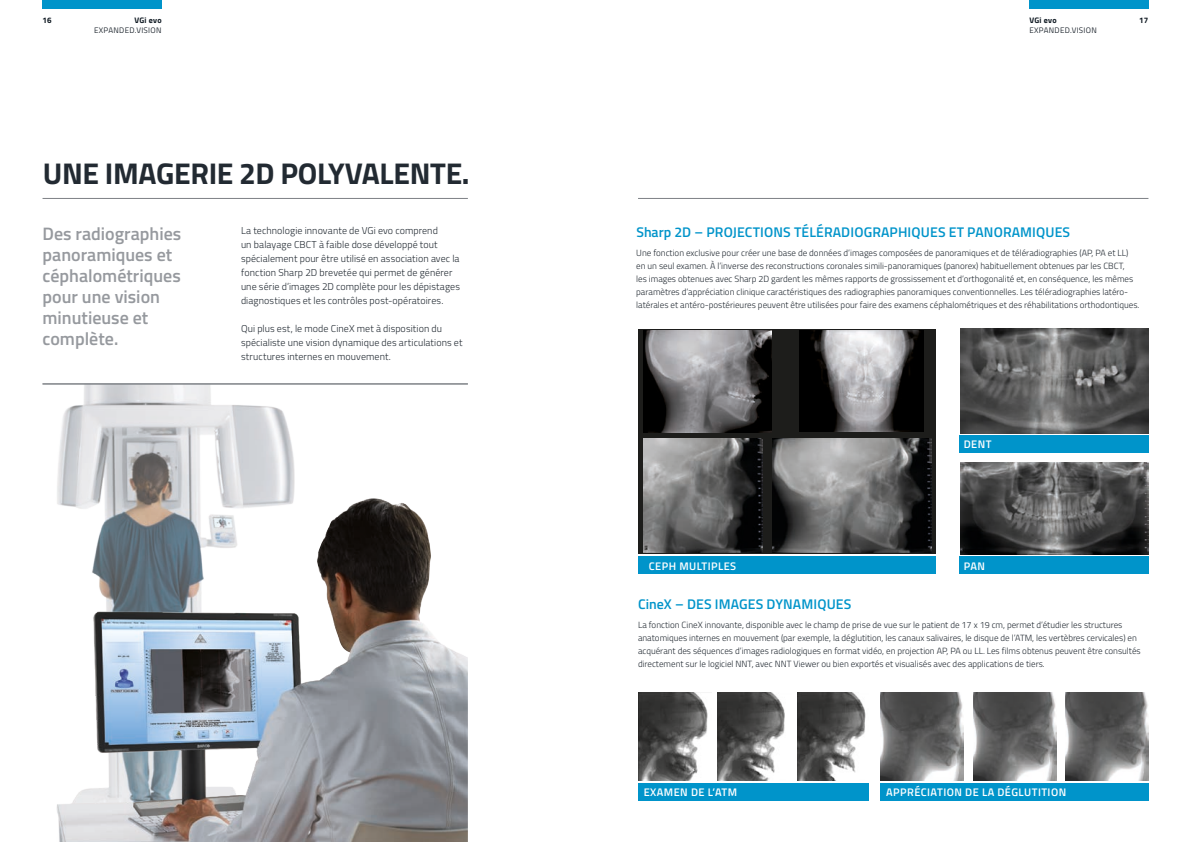
<style>
.page{position:relative;width:1191px;height:842px;background:#fff}
.page>*{position:absolute;margin:0;border:0;box-sizing:border-box;transform-origin:0 0}
.t1{font:700 30px "Titillium";letter-spacing:-.01em;color:#222a32}
.t2{font:600 18px/21px "Titillium";color:#96999e}
.t3{font:600 14px "Titillium";letter-spacing:.01em;color:#0094ca}
.t4{font:600 11px "Titillium";letter-spacing:.04em;color:#fff}
.t5{font:300 10px/14px "Titillium";letter-spacing:.005em;color:#222a32}
.t6{font:300 9px/13px "Titillium";color:#222a32}
.t7{font:8px "Titillium";letter-spacing:.04em;color:#222a32}
.t8{font:700 8px "Titillium";letter-spacing:.03em;color:#0d1720}
</style>
<div class="page">
<hr style="left:43px;top:198px;width:425px;height:1px;background:#7d8186">
<hr style="left:638px;top:198px;width:510px;height:1px;background:#7d8186">
<div style="left:43px;top:0;width:119px;height:9px;background:#0094ca"></div>
<div style="left:1029px;top:0;width:119px;height:9px;background:#0094ca"></div>
<div style="left:638px;top:329px;width:297px;height:225px;background:#1d1d1b"></div>
<img style="left:638px;top:692px;width:70px;height:88px">
<img style="left:717px;top:692px;width:68px;height:88px">
<img style="left:797px;top:692px;width:69px;height:88px">
<img style="left:57px;top:385px;width:238px;height:112px">
<img style="left:57px;top:497px;width:411px;height:345px">
<img style="left:644px;top:331px;width:127px;height:101px">
<img style="left:799px;top:331px;width:124px;height:100px">
<img style="left:960px;top:329px;width:188px;height:104px">
<img style="left:644px;top:438px;width:119px;height:115px">
<img style="left:880px;top:692px;width:83px;height:89px">
<img style="left:973px;top:692px;width:83px;height:89px">
<img style="left:1065px;top:692px;width:83px;height:89px">
<img style="left:960px;top:462px;width:188px;height:92px">
<img style="left:772px;top:439px;width:159px;height:114px">
<div style="left:638px;top:783px;width:231px;height:17px;background:#0094ca"></div>
<div style="left:880px;top:783px;width:268px;height:17px;background:#0094ca"></div>
<div style="left:959px;top:557px;width:189px;height:17px;background:#0094ca"></div>
<div style="left:638px;top:557px;width:297px;height:17px;background:#0094ca"></div>
<div style="left:959px;top:436px;width:189px;height:17px;background:#0094ca"></div>
<hr style="left:43px;top:384px;width:425px;height:1px;background:#7d8186">
<p class="t8" style="left:43px;top:14px;width:11px">16</p>
<p class="t8" style="left:1029px;top:14px;width:29px">VGi evo</p>
<p class="t7" style="left:1029px;top:24px;width:69px">EXPANDED.VISION</p>
<p class="t8" style="left:134px;top:14px;width:29px">VGi evo</p>
<p class="t7" style="left:94px;top:24px;width:69px">EXPANDED.VISION</p>
<p class="t8" style="left:1139px;top:14px;width:11px">17</p>
<h1 class="t1" style="left:43px;top:151px;width:428px">UNE IMAGERIE 2D POLYVALENTE.</h1>
<h2 class="t2" style="left:43px;top:223px;width:140px">Des radiographies panoramiques et céphalométriques pour une vision minutieuse et complète.</h2>
<h3 class="t3" style="left:636px;top:222px;width:435px">Sharp 2D – PROJECTIONS TÉLÉRADIOGRAPHIQUES ET PANORAMIQUES</h3>
<p class="t5" style="left:241px;top:223px;width:220px">La technologie innovante de VGi evo comprend<br>un balayage CBCT à faible dose développé tout spécialement pour être utilisé en association avec la fonction Sharp 2D brevetée qui permet de générer une série d’images 2D complète pour les dépistages diagnostiques et les contrôles post-opératoires.</p>
<p class="t5" style="left:241px;top:321px;width:223px">Qui plus est, le mode CineX met à disposition du spécialiste une vision dynamique des articulations et structures internes en mouvement.</p>
<p class="t6" style="left:636px;top:246px;width:505px">Une fonction exclusive pour créer une base de données d’images composées de panoramiques et de téléradiographies (AP, PA et LL) en un seul examen. À l’inverse des reconstructions coronales simili-panoramiques (panorex) habituellement obtenues par les CBCT,<br>les images obtenues avec Sharp 2D gardent les mêmes rapports de grossissement et d’orthogonalité et, en conséquence, les mêmes paramètres d’appréciation clinique caractéristiques des radiographies panoramiques conventionnelles. Les téléradiographies latéro&shy;latérales et antéro-postérieures peuvent être utilisées pour faire des examens céphalométriques et des réhabilitations orthodontiques.</p>
<p class="t4" style="left:649px;top:557px;width:89px">CEPH MULTIPLES</p>
<p class="t4" style="left:963px;top:436px;width:29px">DENT</p>
<p class="t4" style="left:963px;top:557px;width:23px">PAN</p>
<h3 class="t3" style="left:638px;top:594px;width:215px">CineX – DES IMAGES DYNAMIQUES</h3>
<p class="t6" style="left:638px;top:618px;width:504px">La fonction CineX innovante, disponible avec le champ de prise de vue sur le patient de 17 x 19 cm, permet d’étudier les structures anatomiques internes en mouvement (par exemple, la déglutition, les canaux salivaires, le disque de l’ATM, les vertèbres cervicales) en acquérant des séquences d’images radiologiques en format vidéo, en projection AP, PA ou LL. Les films obtenus peuvent être consultés directement sur le logiciel NNT, avec NNT Viewer ou bien exportés et visualisés avec des applications de tiers.</p>
<p class="t4" style="left:644px;top:784px;width:95px">EXAMEN DE L’ATM</p>
<p class="t4" style="left:886px;top:784px;width:181px">APPRÉCIATION DE LA DÉGLUTITION</p>
</div>
